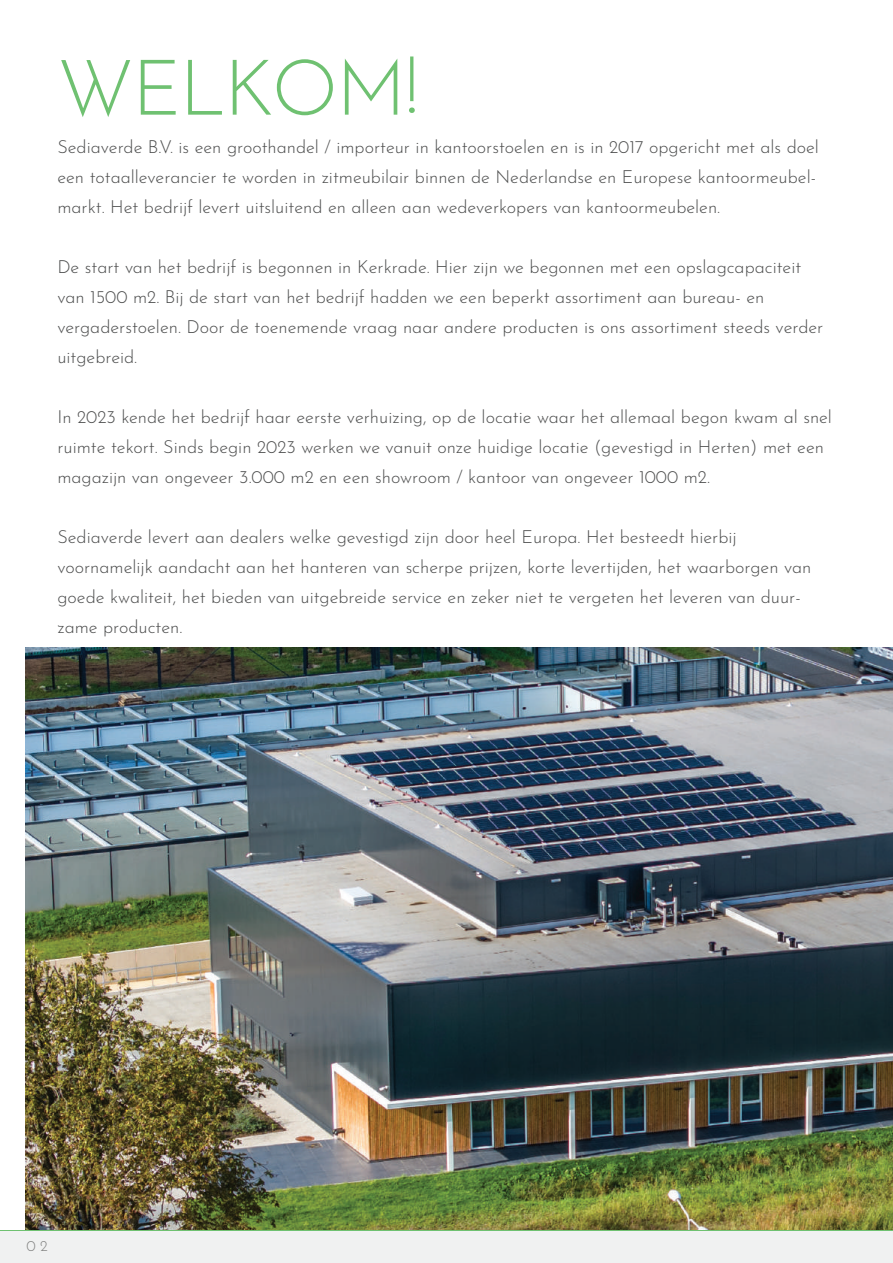
<style>
.page{position:relative;width:893px;height:1263px;background:#fff}
.page>*{position:absolute;margin:0;border:0;box-sizing:border-box;transform-origin:0 0}
.t1{font:300 77.1px "Josefin Sans";letter-spacing:-.025em;color:#6fc171}
.t2{font:300 18px/30px "Josefin Sans";color:#4b4c4c}
.t3{font:300 15px "Josefin Sans";color:#7f807f}
</style>
<div class="page">
<img style="left:26px;top:647px;width:867px;height:583px">
<div style="left:0;top:1230px;width:893px;height:32px;background:#6fc171"></div>
<div style="left:0;top:1231px;width:893px;height:32px;background:#f0f1f1"></div>
<h1 class="t1" style="left:57px;top:28px;width:364px">WELKOM!</h1>
<p class="t2" style="left:57px;top:129px;width:763px">Sediaverde B.V. is een groothandel / importeur in kantoorstoelen en is in 2017 opgericht met als doel een totaalleverancier te worden in zitmeubilair binnen de Nederlandse en Europese kantoormeubel&shy;markt. Het bedrijf levert uitsluitend en alleen aan wedeverkopers van kantoormeubelen.</p>
<p class="t2" style="left:57px;top:249px;width:767px">De start van het bedrijf is begonnen in Kerkrade. Hier zijn we begonnen met een opslagcapaciteit van 1500 m2. Bij de start van het bedrijf hadden we een beperkt assortiment aan bureau- en vergaderstoelen. Door de toenemende vraag naar andere producten is ons assortiment steeds verder uitgebreid.</p>
<p class="t2" style="left:57px;top:400px;width:776px">In 2023 kende het bedrijf haar eerste verhuizing, op de locatie waar het allemaal begon kwam al snel ruimte tekort. Sinds begin 2023 werken we vanuit onze huidige locatie (gevestigd in Herten) met een magazijn van ongeveer 3.000 m2 en een showroom / kantoor van ongeveer 1000 m2.</p>
<p class="t2" style="left:57px;top:520px;width:755px">Sediaverde levert aan dealers welke gevestigd zijn door heel Europa. Het besteedt hierbij voornamelijk aandacht aan het hanteren van scherpe prijzen, korte levertijden, het waarborgen van goede kwaliteit, het bieden van uitgebreide service en zeker niet te vergeten het leveren van duur&shy;zame producten.</p>
<p class="t3" style="left:26px;top:1234px;width:23px">0 2</p>
</div>
